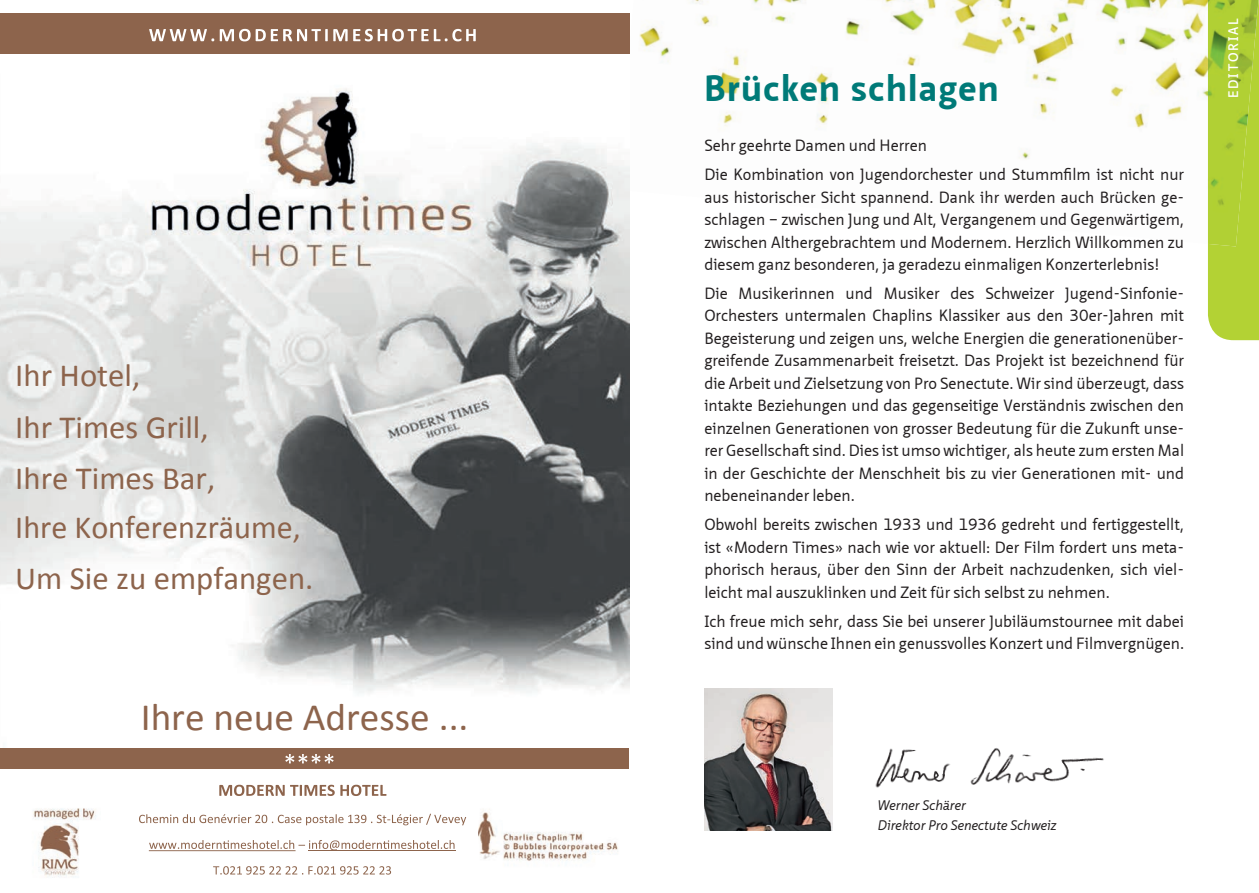
<style>
.page{position:relative;width:1259px;height:893px;background:#fff}
.page>*{position:absolute;margin:0;border:0;box-sizing:border-box;transform-origin:0 0}
.t1{font:38.85px "Calibri";color:#8d644c}
.t2{font:700 36px "Neue Sans Pro";letter-spacing:.04em;color:#007a78}
.t3{font:32.4px/50.6px "Calibri";color:#8d644c}
.t4{font:15.9px/22.5px "Neue Sans Pro";color:#231f20;text-align:justify}
.t5{font:italic 13.5px/19.6px "Neue Sans Pro";color:#231f20}
.t6{font:600 13.5px "Neue Sans Pro";letter-spacing:.125em;color:#fff}
</style>
<div class="page">
<img style="left:621px;top:0;width:242px;height:127px">
<img style="left:885px;top:0;width:224px;height:117px">
<img style="left:1109px;top:0;width:99px;height:190px">
<img style="left:629px;top:141px;width:485px;height:94px">
<div style="left:1208px;top:0;width:51px;height:340px;background:#b3d234"></div>
<img style="left:1208px;top:0;width:50px;height:246px">
<img style="left:33px;top:808px;width:63px;height:69px">
<img style="left:478px;top:812px;width:140px;height:49px">
<img style="left:0;top:54px;width:629px;height:639px">
<div style="left:0;top:14px;width:629px;height:40px;background:#8d644c"></div>
<svg style="left:139px;top:814px;width:327px;height:11px"></svg>
<svg style="left:149px;top:840px;width:305px;height:11px"></svg>
<hr style="left:308px;top:850px;width:148px;height:1px;background:#8d644c">
<svg style="left:213px;top:866px;width:178px;height:9px"></svg>
<div style="left:0;top:748px;width:629px;height:21px;background:#8d644c"></div>
<svg style="left:285px;top:754px;width:48px;height:9px"></svg>
<svg style="left:149px;top:29px;width:65px;height:12px"></svg>
<svg style="left:220px;top:29px;width:127px;height:12px"></svg>
<svg style="left:353px;top:29px;width:123px;height:12px"></svg>
<svg style="left:219px;top:785px;width:167px;height:11px"></svg>
<img style="left:875px;top:748px;width:229px;height:40px">
<img style="left:704px;top:689px;width:128px;height:141px">
<h3 class="t3" style="left:15px;top:350px;width:287px">Ihr Hotel,<br>Ihr Times Grill,<br>Ihre Times Bar,<br>Ihre Konferenzräume,</h3>
<h3 class="t3" style="left:15px;top:553px;width:300px">Um Sie zu empfangen.</h3>
<h1 class="t1" style="left:141px;top:693px;width:329px">Ihre neue Adresse ...</h1>
<h2 class="t2" style="left:704px;top:65px;width:296px">Brücken schlagen</h2>
<p class="t4" style="left:704px;top:131px;width:481px;line-height:28.8px">Sehr geehrte Damen und Herren<br>Die Kombination von Jugendorchester und Stummfilm ist nicht nur</p>
<p class="t4" style="left:704px;top:185px;width:481px">aus historischer Sicht spannend. Dank ihr werden auch Brücken ge&shy;schlagen – zwischen Jung und Alt, Vergangenem und Gegenwärtigem, zwischen Althergebrachtem und Modernem. Herzlich Willkommen zu diesem ganz besonderen, ja geradezu einmaligen Konzerterlebnis!</p>
<p class="t4" style="left:704px;top:282px;width:481px">Die Musikerinnen und Musiker des Schweizer Jugend-Sinfonie-Orchesters untermalen Chaplins Klassiker aus den 30er-Jahren mit Begeisterung und zeigen uns, welche Energien die generationenüber&shy;greifende Zusammenarbeit freisetzt. Das Projekt ist bezeichnend für die Arbeit und Zielsetzung von Pro Senectute. Wir sind überzeugt, dass intakte Beziehungen und das gegenseitige Verständnis zwischen den einzelnen Generationen von grosser Bedeutung für die Zukunft unse&shy;rer Gesellschaft sind. Dies ist umso wichtiger, als heute zum ersten Mal in der Geschichte der Menschheit bis zu vier Generationen mit- und nebeneinander leben.</p>
<p class="t4" style="left:704px;top:513px;width:481px">Obwohl bereits zwischen 1933 und 1936 gedreht und fertiggestellt, ist «Modern Times» nach wie vor aktuell: Der Film fordert uns meta&shy;phorisch heraus, über den Sinn der Arbeit nachzudenken, sich viel&shy;leicht mal auszuklinken und Zeit für sich selbst zu nehmen.</p>
<p class="t4" style="left:704px;top:609px;width:481px">Ich freue mich sehr, dass Sie bei unserer Jubiläumstournee mit dabei sind und wünsche Ihnen ein genussvolles Konzert und Filmvergnügen.</p>
<p class="t6" style="left:1224px;top:98px;width:81px;rotate:-90deg">EDITORIAL</p>
<p class="t5" style="left:878px;top:796px;width:180px">Werner Schärer<br>Direktor Pro Senectute Schweiz</p>
</div>
